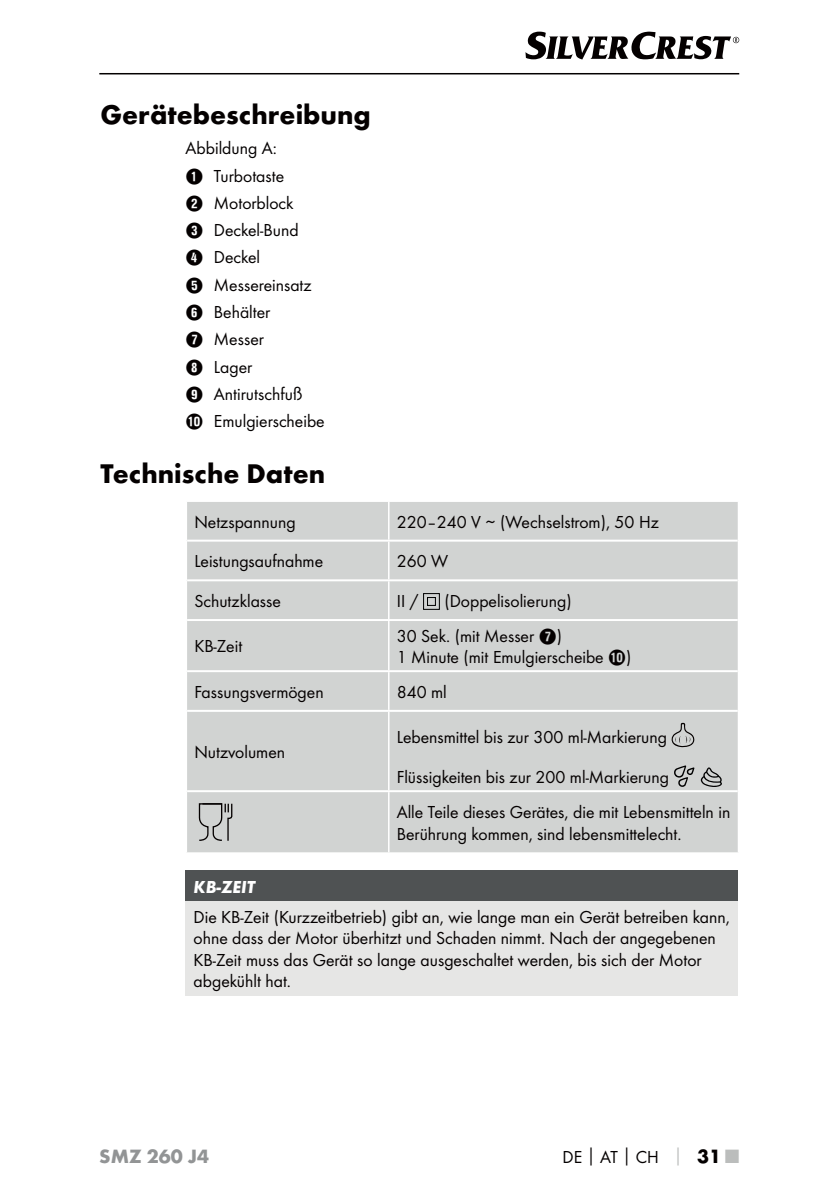
<style>
.page{position:relative;width:840px;height:1191px;background:#fff}
.page>*{position:absolute;margin:0;border:0;box-sizing:border-box;transform-origin:0 0}
.t1{font:700 28px "Futura";color:#040000}
.t2{font:700 20px "Futura";color:#929495}
.t3{font:18px/27.2px "Futura Boo";color:#040000}
.t4{font:italic 700 18px "Futura";color:#fff}
.s1{font-family:"Hako PI Nummern"}
.s2{font-family:"Futura";font-weight:700}
.s3{font-family:"Futura";font-weight:700;color:#bbbdbc}
.s4{font-family:"Futura";font-weight:700;font-size:20px}
.s5{font-family:"Futura";font-weight:700;font-size:20px;color:#bbbdbc}
</style>
<div class="page">
<hr style="left:99px;top:73px;width:639px;height:1px;background:#040000">
<svg style="left:525px;top:32px;width:213px;height:28px"></svg>
<div style="left:187px;top:502px;width:550px;height:350px;background:#d1d3d2"></div>
<div style="left:187px;top:672px;width:550px;height:38px;background:#d1d3d2"></div>
<hr style="left:187px;top:539px;width:550px;height:2px;background:#fff">
<hr style="left:187px;top:579px;width:550px;height:2px;background:#fff">
<hr style="left:187px;top:619px;width:550px;height:2px;background:#fff">
<hr style="left:187px;top:670px;width:550px;height:2px;background:#fff">
<hr style="left:187px;top:710px;width:550px;height:2px;background:#fff">
<hr style="left:187px;top:790px;width:550px;height:2px;background:#fff">
<hr style="left:388px;top:502px;width:1px;height:37px;background:#fff">
<hr style="left:388px;top:541px;width:1px;height:38px;background:#fff">
<hr style="left:388px;top:581px;width:1px;height:38px;background:#fff">
<hr style="left:388px;top:621px;width:1px;height:49px;background:#fff">
<hr style="left:388px;top:672px;width:1px;height:38px;background:#fff">
<hr style="left:388px;top:712px;width:1px;height:78px;background:#fff">
<hr style="left:388px;top:792px;width:1px;height:60px;background:#fff">
<svg style="left:422px;top:592px;width:18px;height:18px"></svg>
<svg style="left:671px;top:723px;width:23px;height:24px"></svg>
<svg style="left:673px;top:765px;width:21px;height:22px"></svg>
<svg style="left:700px;top:767px;width:21px;height:20px"></svg>
<svg style="left:198px;top:802px;width:35px;height:40px"></svg>
<div style="left:185px;top:871px;width:552px;height:30px;background:#4f5253"></div>
<div style="left:185px;top:901px;width:552px;height:94px;background:#e6e6e5"></div>
<h1 class="t1" style="left:100px;top:104px;width:272px">Gerätebeschreibung</h1>
<p class="t3" style="left:185px;top:136px;width:140px">Abbildung A:<br><span class="s1">1</span> Turbotaste<br><span class="s1">2</span> Motorblock<br><span class="s1">3</span> Deckel-Bund<br><span class="s1">4</span> Deckel<br><span class="s1">5</span> Messereinsatz<br><span class="s1">6</span> Behälter<br><span class="s1">7</span> Messer<br><span class="s1">8</span> Lager<br><span class="s1">9</span> Antirutschfuß<br><span class="s1">0</span> Emulgierscheibe</p>
<h1 class="t1" style="left:100px;top:463px;width:226px">Technische Daten</h1>
<p class="t3" style="left:194px;top:509px;width:103px">Netzspannung</p>
<p class="t3" style="left:396px;top:509px;width:263px">220–240 V ∼ (Wechselstrom), 50 Hz</p>
<p class="t3" style="left:194px;top:548px;width:130px">Leistungsaufnahme</p>
<p class="t3" style="left:396px;top:548px;width:53px">260 W</p>
<p class="t3" style="left:194px;top:588px;width:88px">Schutzklasse</p>
<p class="t3" style="left:396px;top:589px;width:23px">II /</p>
<p class="t3" style="left:444px;top:589px;width:129px">(Doppelisolierung)</p>
<p class="t3" style="left:194px;top:633px;width:49px">KB-Zeit</p>
<p class="t3" style="left:396px;top:625px;width:236px;line-height:21.6px">30 Sek. (mit Messer <span class="s1">7</span>)<br>1 Minute (mit Emulgierscheibe <span class="s1">0</span>)</p>
<p class="t3" style="left:194px;top:679px;width:131px">Fassungsvermögen</p>
<p class="t3" style="left:396px;top:679px;width:52px">840 ml</p>
<p class="t3" style="left:194px;top:739px;width:92px">Nutzvolumen</p>
<p class="t3" style="left:396px;top:724px;width:271px">Lebensmittel bis zur 300 ml-Markierung</p>
<p class="t3" style="left:396px;top:760px;width:335px;line-height:35px">Flüssigkeiten bis zur 200 ml-Markierung<br>Alle Teile dieses Gerätes, die mit Lebensmitteln in</p>
<p class="t3" style="left:396px;top:821px;width:286px">Berührung kommen, sind lebensmittelecht.</p>
<p class="t4" style="left:193px;top:881px;width:63px">KB-ZEIT</p>
<p class="t3" style="left:193px;top:906px;width:537px;line-height:21.6px">Die KB-Zeit (Kurzzeitbetrieb) gibt an, wie lange man ein Gerät betreiben kann, ohne dass der Motor überhitzt und Schaden nimmt. Nach der angegebenen KB-Zeit muss das Gerät so lange ausgeschaltet werden, bis sich der Motor abgekühlt hat.</p>
<p class="t2" style="left:99px;top:1148px;width:111px">SMZ 260 J4</p>
<p class="t3" style="left:562px;top:1144px;width:178px">DE<span class="s2">│</span>AT<span class="s2">│</span>CH <span class="s3">│</span> <span class="s4">31</span> <span class="s5">■</span></p>
</div>
